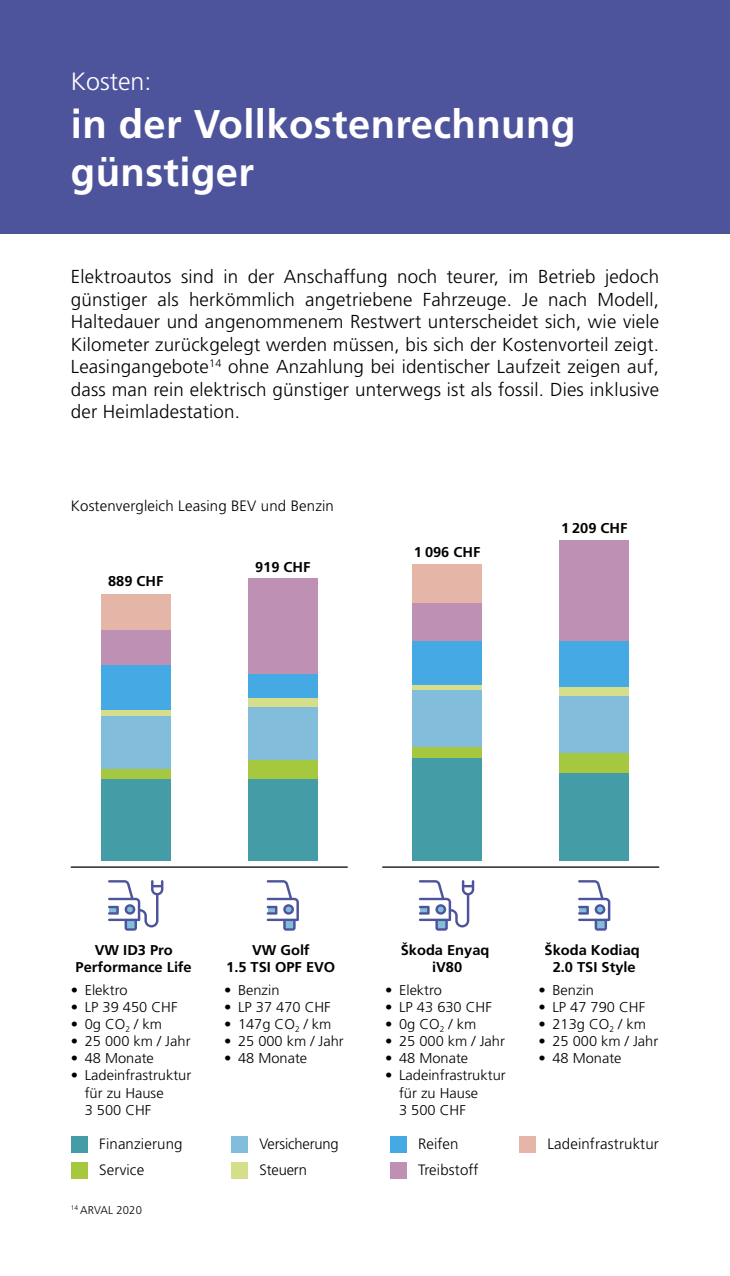
<style>
.page{position:relative;width:730px;height:1276px;background:#fff}
.page>*{position:absolute;margin:0;border:0;box-sizing:border-box;transform-origin:0 0}
.t1{font:700 40px/48px "Frutiger LT Pro";letter-spacing:.01em;color:#fff}
.t2{font:300 25px "Frutiger LT Pro";color:#fff}
.t3{font:300 18.75px/22.5px "Frutiger LT Pro";letter-spacing:.01em;color:#000;text-align:justify}
.t4{font:300 15px "Frutiger LT Pro";letter-spacing:.01em;color:#000}
.t5{font:300 15px "Frutiger LT Pro";letter-spacing:-.01em;color:#000}
.t6{font:300 14.25px/17px "Frutiger LT Pro";color:#000}
.t7{font:700 14.25px/17px "Frutiger LT Pro";color:#000;text-align:center}
.t8{font:300 11.25px "Frutiger LT Pro";letter-spacing:.01em;color:#000}
</style>
<div class="page">
<div style="left:0;top:0;width:730px;height:234px;background:#4e549c"></div>
<hr style="left:71px;top:866px;width:277px;height:1px;background:#000">
<hr style="left:382px;top:866px;width:277px;height:1px;background:#000">
<div style="left:248px;top:778px;width:69px;height:82px;background:#449da6"></div>
<div style="left:101px;top:778px;width:69px;height:82px;background:#449da6"></div>
<div style="left:101px;top:715px;width:69px;height:53px;background:#82bedb"></div>
<div style="left:248px;top:707px;width:69px;height:53px;background:#82bedb"></div>
<div style="left:248px;top:760px;width:69px;height:18px;background:#a5c83e"></div>
<div style="left:101px;top:768px;width:69px;height:10px;background:#a5c83e"></div>
<div style="left:101px;top:710px;width:69px;height:5px;background:#d4de8b"></div>
<div style="left:101px;top:665px;width:69px;height:45px;background:#45aae3"></div>
<div style="left:101px;top:629px;width:69px;height:36px;background:#bd90b4"></div>
<div style="left:101px;top:593px;width:69px;height:36px;background:#e5b6a7"></div>
<div style="left:248px;top:579px;width:69px;height:95px;background:#bd90b4"></div>
<div style="left:248px;top:674px;width:69px;height:24px;background:#45aae3"></div>
<div style="left:248px;top:698px;width:69px;height:9px;background:#d4de8b"></div>
<div style="left:560px;top:773px;width:69px;height:87px;background:#449da6"></div>
<div style="left:413px;top:758px;width:69px;height:102px;background:#449da6"></div>
<div style="left:413px;top:690px;width:69px;height:57px;background:#82bedb"></div>
<div style="left:560px;top:696px;width:69px;height:57px;background:#82bedb"></div>
<div style="left:560px;top:753px;width:69px;height:20px;background:#a5c83e"></div>
<div style="left:413px;top:747px;width:69px;height:11px;background:#a5c83e"></div>
<div style="left:413px;top:684px;width:69px;height:6px;background:#d4de8b"></div>
<div style="left:413px;top:641px;width:69px;height:43px;background:#45aae3"></div>
<div style="left:413px;top:603px;width:69px;height:38px;background:#bd90b4"></div>
<div style="left:413px;top:564px;width:69px;height:39px;background:#e5b6a7"></div>
<div style="left:560px;top:540px;width:69px;height:102px;background:#bd90b4"></div>
<div style="left:560px;top:642px;width:69px;height:45px;background:#45aae3"></div>
<div style="left:560px;top:687px;width:69px;height:9px;background:#d4de8b"></div>
<svg style="left:267px;top:880px;width:32px;height:50px"></svg>
<svg style="left:108px;top:880px;width:55px;height:50px"></svg>
<svg style="left:578px;top:880px;width:32px;height:50px"></svg>
<svg style="left:419px;top:880px;width:55px;height:50px"></svg>
<div style="left:71px;top:1161px;width:17px;height:17px;background:#a5c83e"></div>
<div style="left:390px;top:1161px;width:17px;height:17px;background:#bd90b4"></div>
<div style="left:231px;top:1161px;width:17px;height:17px;background:#d4de8b"></div>
<div style="left:71px;top:1136px;width:17px;height:16px;background:#449da6"></div>
<div style="left:390px;top:1136px;width:17px;height:16px;background:#45aae3"></div>
<div style="left:231px;top:1136px;width:17px;height:16px;background:#82bedb"></div>
<div style="left:519px;top:1136px;width:17px;height:16px;background:#e5b6a7"></div>
<h2 class="t2" style="left:71px;top:66px;width:82px">Kosten:</h2>
<h1 class="t1" style="left:71px;top:100px;width:506px">in der Vollkostenrechnung günstiger</h1>
<p class="t3" style="left:71px;top:266px;width:590px">Elektroautos sind in der Anschaffung noch teurer, im Betrieb jedoch günstiger als herkömmlich angetriebene Fahrzeuge. Je nach Modell, Haltedauer und angenommenem Restwert unterscheidet sich, wie viele Kilometer zurückgelegt werden müssen, bis sich der Kostenvorteil zeigt.<br>Leasingangebote<sup>14</sup> ohne Anzahlung bei identischer Laufzeit zeigen auf, dass man rein elektrisch günstiger unterwegs ist als fossil. Dies inklusive der Heimladestation.</p>
<p class="t4" style="left:71px;top:497px;width:265px">Kostenvergleich Leasing BEV und Benzin</p>
<p class="t7" style="left:108px;top:573px;width:57px">889 CHF</p>
<p class="t7" style="left:255px;top:558px;width:57px">919 CHF</p>
<p class="t7" style="left:414px;top:544px;width:68px">1 096 CHF</p>
<p class="t7" style="left:561px;top:519px;width:68px">1 209 CHF</p>
<p class="t7" style="left:76px;top:941px;width:118px">VW ID3 Pro<br>Performance Life</p>
<p class="t6" style="left:71px;top:982px;width:58px">• Elektro</p>
<p class="t6" style="left:71px;top:999px;width:108px">• LP 39 450 CHF</p>
<p class="t6" style="left:71px;top:1016px;width:93px">• 0g CO<sub>2</sub> / km</p>
<p class="t6" style="left:71px;top:1033px;width:121px">• 25 000 km / Jahr</p>
<p class="t6" style="left:71px;top:1050px;width:85px">• 48 Monate</p>
<p class="t6" style="left:85px;top:1067px;width:108px;text-indent:-14px">• Ladeinfrastruktur für zu Hause<br>3 500 CHF</p>
<p class="t7" style="left:226px;top:941px;width:111px">VW Golf<br>1.5 TSI OPF EVO</p>
<p class="t6" style="left:224px;top:982px;width:57px">• Benzin</p>
<p class="t6" style="left:224px;top:999px;width:108px">• LP 37 470 CHF</p>
<p class="t6" style="left:224px;top:1016px;width:109px">• 147g CO<sub>2</sub> / km</p>
<p class="t6" style="left:224px;top:1033px;width:121px">• 25 000 km / Jahr</p>
<p class="t6" style="left:224px;top:1050px;width:85px">• 48 Monate</p>
<p class="t7" style="left:401px;top:941px;width:90px">Škoda Enyaq iV80</p>
<p class="t6" style="left:385px;top:982px;width:58px">• Elektro</p>
<p class="t6" style="left:385px;top:999px;width:108px">• LP 43 630 CHF</p>
<p class="t6" style="left:385px;top:1016px;width:93px">• 0g CO<sub>2</sub> / km</p>
<p class="t6" style="left:385px;top:1033px;width:121px">• 25 000 km / Jahr</p>
<p class="t6" style="left:385px;top:1050px;width:85px">• 48 Monate</p>
<p class="t6" style="left:399px;top:1067px;width:108px;text-indent:-14px">• Ladeinfrastruktur für zu Hause<br>3 500 CHF</p>
<p class="t7" style="left:545px;top:941px;width:97px">Škoda Kodiaq<br>2.0 TSI Style</p>
<p class="t6" style="left:539px;top:982px;width:57px">• Benzin</p>
<p class="t6" style="left:539px;top:999px;width:108px">• LP 47 790 CHF</p>
<p class="t6" style="left:539px;top:1016px;width:109px">• 213g CO<sub>2</sub> / km</p>
<p class="t6" style="left:538px;top:1033px;width:121px">• 25 000 km / Jahr</p>
<p class="t6" style="left:538px;top:1050px;width:85px">• 48 Monate</p>
<p class="t4" style="left:99px;top:1135px;width:85px">Finanzierung</p>
<p class="t5" style="left:260px;top:1135px;width:81px">Versicherung</p>
<p class="t4" style="left:418px;top:1135px;width:42px">Reifen</p>
<p class="t4" style="left:547px;top:1135px;width:113px">Ladeinfrastruktur</p>
<p class="t4" style="left:99px;top:1160px;width:47px">Service</p>
<p class="t5" style="left:260px;top:1160px;width:49px">Steuern</p>
<p class="t4" style="left:418px;top:1160px;width:62px">Treibstoff</p>
<p class="t8" style="left:71px;top:1203px;width:73px"><sup>14</sup> ARVAL 2020</p>
</div>
